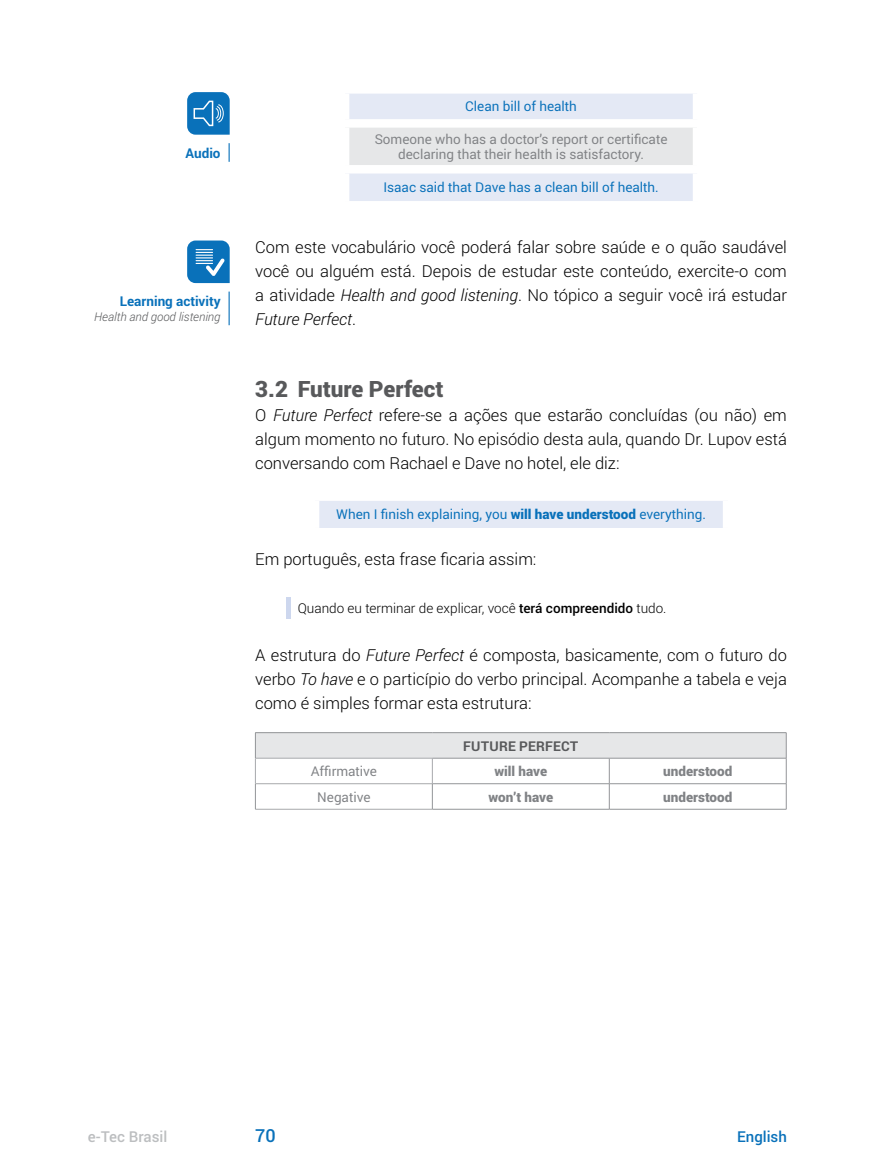
<style>
.page{position:relative;width:872px;height:1170px;background:#fff}
.page>*{position:absolute;margin:0;border:0;box-sizing:border-box;transform-origin:0 0}
.t1{font:900 22.5px "Roboto";color:#58595b}
.t2{font:500 18px "Roboto";color:#0971ba}
.t3{font:300 16.5px/24px "Roboto";color:#000;text-align:justify}
.t4{font:500 15px "Roboto";color:#bcbec0}
.t5{font:500 15px "Roboto";color:#0971ba}
.t6{font:13.5px "Roboto";color:#0971ba}
.t7{font:13.5px/15px "Roboto";color:#808285;text-align:center}
.t8{font:300 13.5px "Roboto";color:#000}
.t9{font:900 13.5px "Roboto";color:#808285}
.t10{font:700 13.5px "Roboto";color:#0971ba}
.t11{font:700 13.5px "Roboto";letter-spacing:.02em;color:#58595b}
.t12{font:italic 300 12px "Roboto";color:#58595b}
.s1{font-style:italic}
.s2{font-weight:900}
.s3{font-weight:500}
</style>
<div class="page">
<div style="left:349px;top:94px;width:344px;height:107px;background:#e4e9f5"></div>
<div style="left:345px;top:123px;width:352px;height:46px;background:#e6e7e8"></div>
<div style="left:341px;top:119px;width:360px;height:9px;background:#fff"></div>
<div style="left:341px;top:128px;width:8px;height:37px;background:#fff"></div>
<div style="left:693px;top:128px;width:8px;height:37px;background:#fff"></div>
<div style="left:341px;top:165px;width:360px;height:8px;background:#fff"></div>
<div style="left:315px;top:496px;width:412px;height:36px;background:#e4e9f5"></div>
<div style="left:311px;top:492px;width:420px;height:9px;background:#fff"></div>
<div style="left:311px;top:501px;width:8px;height:27px;background:#fff"></div>
<div style="left:723px;top:501px;width:8px;height:27px;background:#fff"></div>
<div style="left:311px;top:528px;width:420px;height:8px;background:#fff"></div>
<hr style="left:255px;top:809px;width:177px;height:1px;background:#a7a9ac">
<svg style="left:255px;top:732px;width:532px;height:77px"></svg>
<hr style="left:432px;top:757px;width:177px;height:1px;background:#939598">
<hr style="left:609px;top:757px;width:177px;height:1px;background:#939598">
<hr style="left:432px;top:783px;width:177px;height:1px;background:#939598">
<hr style="left:609px;top:783px;width:177px;height:1px;background:#939598">
<hr style="left:432px;top:809px;width:177px;height:1px;background:#939598">
<hr style="left:609px;top:809px;width:177px;height:1px;background:#939598">
<svg style="left:187px;top:240px;width:43px;height:43px;background:#3288c5"></svg>
<hr style="left:228px;top:291px;width:2px;height:34px;background:#0971ba">
<hr style="left:286px;top:596px;width:4px;height:22px;background:#cdd7ee">
<svg style="left:228px;top:143px;width:2px;height:19px"></svg>
<svg style="left:187px;top:92px;width:43px;height:43px;background:#2a84c3"></svg>
<p class="t10" style="left:185px;top:143px;width:37px">Audio</p>
<p class="t10" style="left:120px;top:292px;width:102px">Learning activity</p>
<p class="t12" style="left:94px;top:308px;width:128px">Health and good listening</p>
<p class="t6" style="left:465px;top:97px;width:113px">Clean bill of health</p>
<p class="t7" style="left:375px;top:131px;width:294px">Someone who has a doctor’s report or certificate declaring that their health is satisfactory.</p>
<p class="t6" style="left:383px;top:178px;width:277px">Isaac said that Dave has a clean bill of health.</p>
<p class="t3" style="left:255px;top:235px;width:533px">Com este vocabulário você poderá falar sobre saúde e o quão saudável você ou alguém está. Depois de estudar este conteúdo, exercite-o com a atividade <span class="s1">Health and good listening</span>. No tópico a seguir você irá estudar <span class="s1">Future Perfect</span>.</p>
<h1 class="t1" style="left:255px;top:373px;width:189px">3.2 Future Perfect</h1>
<p class="t3" style="left:255px;top:403px;width:533px">O <span class="s1">Future Perfect</span> refere-se a ações que estarão concluídas (ou não) em algum momento no futuro. No episódio desta aula, quando Dr. Lupov está conversando com Rachael e Dave no hotel, ele diz:</p>
<p class="t6" style="left:336px;top:505px;width:371px">When I finish explaining, you <span class="s2">will have understood</span> everything.</p>
<p class="t3" style="left:255px;top:547px;width:283px">Em português, esta frase ficaria assim:</p>
<p class="t8" style="left:298px;top:599px;width:370px">Quando eu terminar de explicar, você <span class="s3">terá compreendido</span> tudo.</p>
<p class="t3" style="left:255px;top:643px;width:533px">A estrutura do <span class="s1">Future Perfect</span> é composta, basicamente, com o futuro do verbo <span class="s1">To have</span> e o particípio do verbo principal. Acompanhe a tabela e veja como é simples formar esta estrutura:</p>
<p class="t11" style="left:463px;top:736px;width:117px">FUTURE PERFECT</p>
<p class="t7" style="left:311px;top:763px;width:68px">Affirmative</p>
<p class="t9" style="left:494px;top:761px;width:54px">will have</p>
<p class="t9" style="left:663px;top:761px;width:71px">understood</p>
<p class="t7" style="left:317px;top:788px;width:55px">Negative</p>
<p class="t9" style="left:488px;top:787px;width:66px">won’t have</p>
<p class="t9" style="left:663px;top:787px;width:71px">understood</p>
<p class="t4" style="left:88px;top:1125px;width:81px">e-Tec Brasil</p>
<p class="t2" style="left:255px;top:1122px;width:22px">70</p>
<p class="t5" style="left:737px;top:1125px;width:51px">English</p>
</div>
